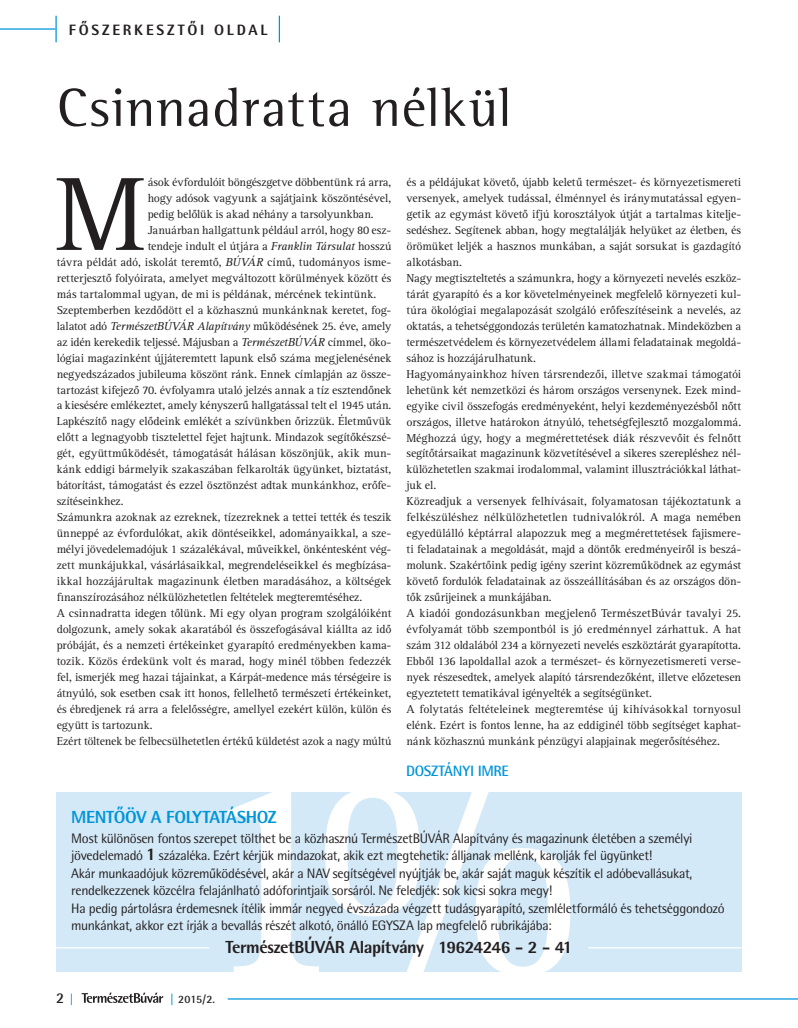
<style>
.page{position:relative;width:798px;height:1028px;background:#fff}
.page>*{position:absolute;margin:0;border:0;box-sizing:border-box;transform-origin:0 0}
.t1{font:107.62px "Rotis Serif Pro";color:#231f20}
.t2{font:55px "Rotis Semi Serif Pro";letter-spacing:.02em;color:#231f20}
.t3{font:800 17.5px "Rotis Semi Sans Pro";letter-spacing:-.03em;color:#231f20}
.t4{font:800 17.5px "Rotis Semi Sans Pro";letter-spacing:-.06em;color:#0095d9}
.t5{font:800 15px "Rotis Semi Sans Pro";letter-spacing:.185em;color:#231f20}
.t6{font:700 15px "Rotis Semi Sans Pro";letter-spacing:-.015em;color:#0095d9}
.t7{font:700 15px "Rotis Semi Sans Pro";color:#231f20}
.t8{font:13.75px/17.5px "Rotis Semi Sans Pro";letter-spacing:-.025em;color:#231f20}
.t9{font:11.88px/16px "Rotis Serif Pro";letter-spacing:-.005em;color:#231f20}
.t10{font:700 11.25px "Rotis Semi Sans Pro";color:#231f20}
.s1{font-style:italic}
.s2{font-weight:800;font-size:17.5px}
.s3{font-size:11.25px;color:#0095d9}
.s4{color:#0095d9}
</style>
<div class="page">
<svg style="left:82px;top:992px;width:81px;height:10px"></svg>
<hr style="left:228px;top:998px;width:569px;height:1px;background:#0095d9">
<hr style="left:0;top:28px;width:55px;height:2px;background:#0095d9">
<hr style="left:278px;top:16px;width:2px;height:26px;background:#0095d9">
<hr style="left:55px;top:16px;width:2px;height:26px;background:#0095d9">
<div style="left:56px;top:792px;width:685px;height:179px;background:#d4e9f7"></div>
<hr style="left:56px;top:947px;width:153px;height:1px;background:#fff">
<hr style="left:588px;top:947px;width:153px;height:1px;background:#fff">
<svg style="left:227px;top:792px;width:343px;height:180px"></svg>
<p class="t5" style="left:69px;top:20px;width:200px">főszerkesztői oldal</p>
<h2 class="t2" style="left:57px;top:74px;width:456px">Csinnadratta nélkül</h2>
<h1 class="t1" style="left:55px;top:150px;width:91px">M</h1>
<p class="t9" style="left:148px;top:174px;width:245px">ások évfordulóit böngészgetve döbbentünk rá arra,</p>
<p class="t9" style="left:148px;top:190px;width:245px">hogy adósok vagyunk a sajátjaink köszöntésével,</p>
<p class="t9" style="left:148px;top:206px;width:227px">pedig belőlük is akad néhány a tarsolyunkban.</p>
<p class="t9" style="left:148px;top:222px;width:245px">Januárban hallgattunk például arról, hogy 80 esz-</p>
<p class="t9" style="left:148px;top:238px;width:245px">tendeje indult el útjára a <span class="s1">Franklin Társulat</span> hosszú</p>
<p class="t9" style="left:57px;top:254px;width:336px">távra példát adó, iskolát teremtő, <span class="s1">BÚVÁR</span> című, tudományos isme-</p>
<p class="t9" style="left:57px;top:270px;width:336px">retterjesztő folyóirata, amelyet megváltozott körülmények között és</p>
<p class="t9" style="left:57px;top:286px;width:321px">más tartalommal ugyan, de mi is példának, mércének tekintünk.</p>
<p class="t9" style="left:57px;top:302px;width:336px">Szeptemberben kezdődött el a közhasznú munkánknak keretet, fog-</p>
<p class="t9" style="left:57px;top:318px;width:336px">lalatot adó <span class="s1">TermészetBÚVÁR Alapítvány</span> működésének 25. éve, amely</p>
<p class="t9" style="left:57px;top:334px;width:336px">az idén kerekedik teljessé. Májusban a <span class="s1">TermészetBÚVÁR</span> címmel, öko-</p>
<p class="t9" style="left:57px;top:350px;width:336px">lógiai magazinként újjáteremtett lapunk első száma megjelenésének</p>
<p class="t9" style="left:57px;top:365px;width:336px">negyedszázados jubileuma köszönt ránk. Ennek címlapján az össze-</p>
<p class="t9" style="left:57px;top:381px;width:336px">tartozást kifejező 70. évfolyamra utaló jelzés annak a tíz esztendőnek</p>
<p class="t9" style="left:57px;top:397px;width:336px">a kiesésére emlékeztet, amely kényszerű hallgatással telt el 1945 után.</p>
<p class="t9" style="left:57px;top:413px;width:336px">Lapkészítő nagy elődeink emlékét a szívünkben őrizzük. Életművük</p>
<p class="t9" style="left:57px;top:429px;width:336px">előtt a legnagyobb tisztelettel fejet hajtunk. Mindazok segítőkészsé-</p>
<p class="t9" style="left:57px;top:445px;width:336px">gét, együttműködését, támogatását hálásan köszönjük, akik mun-</p>
<p class="t9" style="left:57px;top:461px;width:336px">kánk eddigi bármelyik szakaszában felkarolták ügyünket, biztatást,</p>
<p class="t9" style="left:57px;top:477px;width:336px">bátorítást, támogatást és ezzel ösztönzést adtak munkánkhoz, erőfe-</p>
<p class="t9" style="left:57px;top:493px;width:68px">szítéseinkhez.</p>
<p class="t9" style="left:57px;top:509px;width:336px">Számunkra azoknak az ezreknek, tízezreknek a tettei tették és teszik</p>
<p class="t9" style="left:57px;top:525px;width:336px">ünneppé az évfordulókat, akik döntéseikkel, adományaikkal, a sze-</p>
<p class="t9" style="left:57px;top:541px;width:336px">mélyi jövedelemadójuk 1 százalékával, műveikkel, önkéntesként vég-</p>
<p class="t9" style="left:57px;top:557px;width:336px">zett munkájukkal, vásárlásaikkal, megrendeléseikkel és megbízása-</p>
<p class="t9" style="left:57px;top:573px;width:336px">ikkal hozzájárultak magazinunk életben maradásához, a költségek</p>
<p class="t9" style="left:57px;top:589px;width:307px">finanszírozásához nélkülözhetetlen feltételek megteremtéséhez.</p>
<p class="t9" style="left:57px;top:605px;width:336px">A csinnadratta idegen tőlünk. Mi egy olyan program szolgálóiként</p>
<p class="t9" style="left:57px;top:621px;width:336px">dolgozunk, amely sokak akaratából és összefogásával kiállta az idő</p>
<p class="t9" style="left:57px;top:637px;width:336px">próbáját, és a nemzeti értékeinket gyarapító eredményekben kama-</p>
<p class="t9" style="left:57px;top:653px;width:336px">tozik. Közös érdekünk volt és marad, hogy minél többen fedezzék</p>
<p class="t9" style="left:57px;top:668px;width:336px">fel, ismerjék meg hazai tájainkat, a Kárpát-medence más térségeire is</p>
<p class="t9" style="left:57px;top:684px;width:336px">átnyúló, sok esetben csak itt honos, fellelhető természeti értékeinket,</p>
<p class="t9" style="left:57px;top:700px;width:336px">és ébredjenek rá arra a felelősségre, amellyel ezekért külön, külön és</p>
<p class="t9" style="left:57px;top:716px;width:97px">együtt is tartozunk.</p>
<p class="t9" style="left:57px;top:732px;width:336px">Ezért töltenek be felbecsülhetetlen értékű küldetést azok a nagy múltú</p>
<p class="t9" style="left:406px;top:174px;width:336px">és a példájukat követő, újabb keletű természet- és környezetismereti versenyek, amelyek tudással, élménnyel és iránymutatással egyen&shy;getik az egymást követő ifjú korosztályok útját a tartalmas kitelje&shy;sedéshez. Segítenek abban, hogy megtalálják helyüket az életben, és örömüket leljék a hasznos munkában, a saját sorsukat is gazdagító alkotásban.<br>Nagy megtiszteltetés a számunkra, hogy a környezeti nevelés eszköz&shy;tárát gyarapító és a kor követelményeinek megfelelő környezeti kul&shy;túra ökológiai megalapozását szolgáló erőfeszítéseink a nevelés, az oktatás, a tehetséggondozás területén kamatozhatnak. Mindeközben a természetvédelem és környezetvédelem állami feladatainak megoldá&shy;sához is hozzájárulhatunk.<br>Hagyományainkhoz híven társrendezői, illetve szakmai támogatói lehetünk két nemzetközi és három országos versenynek. Ezek mind&shy;egyike civil összefogás eredményeként, helyi kezdeményezésből nőtt országos, illetve határokon átnyúló, tehetségfejlesztő mozgalommá.<br>Méghozzá úgy, hogy a megmérettetések diák részvevőit és felnőtt segítőtársaikat magazinunk közvetítésével a sikeres szerepléshez nél&shy;külözhetetlen szakmai irodalommal, valamint illusztrációkkal láthat&shy;juk el.<br>Közreadjuk a versenyek felhívásait, folyamatosan tájékoztatunk a felkészüléshez nélkülözhetetlen tudnivalókról. A maga nemében egyedülálló képtárral alapozzuk meg a megmérettetések fajismere&shy;ti feladatainak a megoldását, majd a döntők eredményeiről is beszá&shy;molunk. Szakértőink pedig igény szerint közreműködnek az egymást követő fordulók feladatainak az összeállításában és az országos dön&shy;tők zsűrijeinek a munkájában.<br>A kiadói gondozásunkban megjelenő TermészetBúvár tavalyi 25. évfolyamát több szempontból is jó eredménnyel zárhattuk. A hat szám 312 oldalából 234 a környezeti nevelés eszköztárát gyarapította.<br>Ebből 136 lapoldallal azok a természet- és környezetismereti verse&shy;nyek részesedtek, amelyek alapító társrendezőként, illetve előzetesen egyeztetett tematikával igényelték a segítségünket.<br>A folytatás feltételeinek megteremtése új kihívásokkal tornyosul elénk. Ezért is fontos lenne, ha az eddiginél több segítséget kaphat&shy;nánk közhasznú munkánk pénzügyi alapjainak megerősítéséhez.</p>
<p class="t6" style="left:406px;top:762px;width:103px">DOSZTÁNYI IMRE</p>
<h3 class="t4" style="left:71px;top:805px;width:12px">MEN</h3>
<h3 class="t4" style="left:106px;top:805px;width:12px">TŐÖV</h3>
<h3 class="t4" style="left:151px;top:805px;width:25px">A FOLY</h3>
<h3 class="t4" style="left:202px;top:805px;width:35px">TATÁSHOZ</h3>
<p class="t8" style="left:71px;top:829px;width:654px">Most különösen fontos szerepet tölthet be a közhasznú TermészetBÚVÁR Alapítvány és magazinunk életében a személyi jövedelemadó <span class="s2">1</span> százaléka. Ezért kérjük mindazokat, akik ezt megtehetik: álljanak mellénk, karolják fel ügyünket!<br>Akár munkaadójuk közreműködésével, akár a NAV segítségével nyújtják be, akár saját maguk készítik el adóbevallásukat, rendelkezzenek közcélra felajánlható adóforintjaik sorsáról. Ne feledjék: sok kicsi sokra megy!<br>Ha pedig pártolásra érdemesnek ítélik immár negyed évszázada végzett tudásgyarapító, szemléletformáló és tehetséggondozó munkánkat, akkor ezt írják a bevallás részét alkotó, önálló EGYSZA lap megfelelő rubrikájába:</p>
<h3 class="t3" style="left:225px;top:935px;width:95px">TermészetBÚVÁR</h3>
<h3 class="t3" style="left:349px;top:935px;width:224px">Alapítvány 19624246 - 2 - 41</h3>
<p class="t7" style="left:56px;top:988px;width:19px">2 <span class="s3">|</span></p>
<p class="t10" style="left:170px;top:992px;width:47px"><span class="s4">|</span> 2015/2.</p>
</div>
